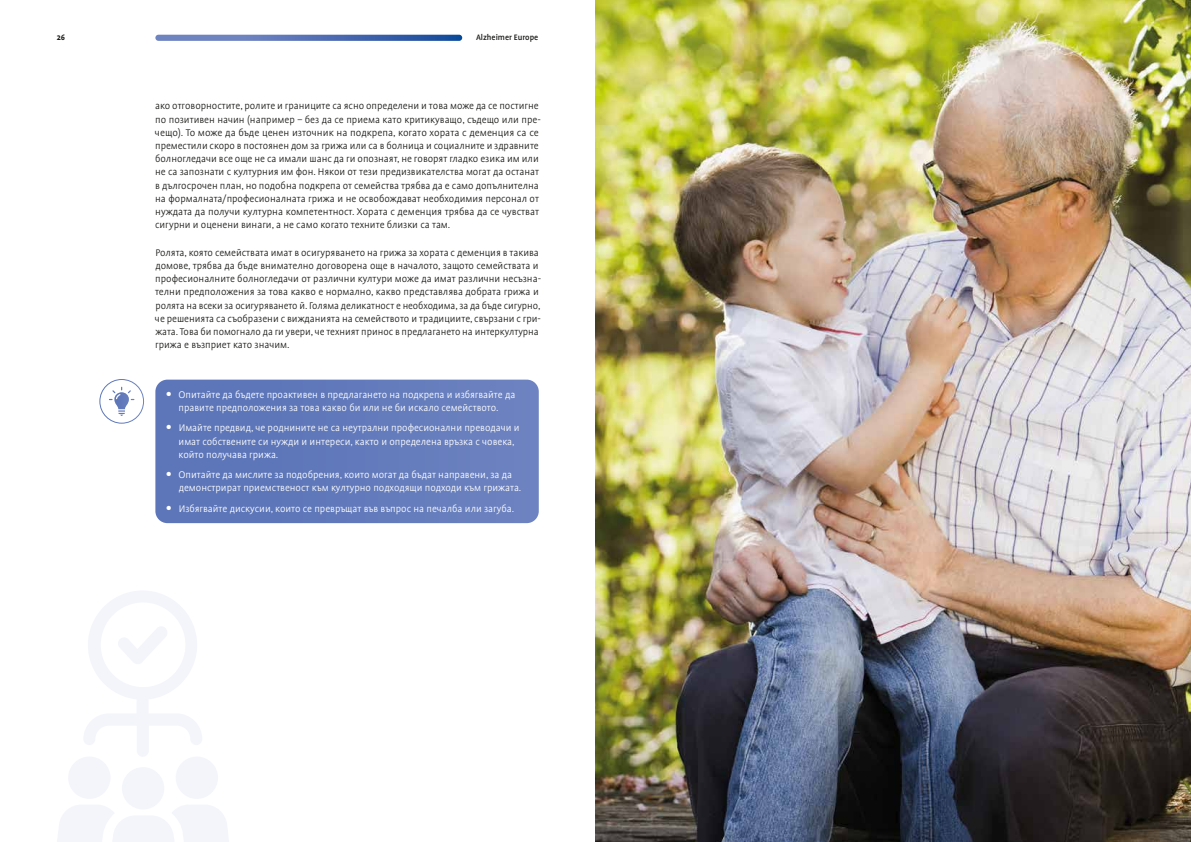
<style>
.page{position:relative;width:1191px;height:842px;background:#fff}
.page>*{position:absolute;margin:0;border:0;box-sizing:border-box;transform-origin:0 0}
.t1{font:300 11px/13.2px "Profile Pro";color:#1d1d1b}
.t2{font:300 11px/13.2px "Profile Pro";color:#fff}
.t3{font:500 9px "Profile Pro";color:#1d1d1b}
.t4{font:700 9px "Profile Pro";color:#1d1d1b}
</style>
<div class="page">
<svg style="left:155px;top:35px;width:307px;height:6px;background:#5271b5"></svg>
<svg style="left:155px;top:380px;width:384px;height:143px;background:#637abb"></svg>
<img style="left:595px;top:0;width:596px;height:842px">
<div style="left:68px;top:756px;width:42px;height:43px;background:#f4f5fb;border-radius:50%"></div>
<div style="left:176px;top:756px;width:42px;height:43px;background:#f4f5fb;border-radius:50%"></div>
<svg style="left:57px;top:805px;width:172px;height:37px"></svg>
<div style="left:122px;top:767px;width:42px;height:42px;background:#f4f5fb;border-radius:50%"></div>
<svg style="left:84px;top:591px;width:118px;height:166px"></svg>
<svg style="left:109px;top:387px;width:25px;height:29px"></svg>
<div style="left:99px;top:379px;width:45px;height:45px;border:1px solid #fff;border-radius:22px"></div>
<svg style="left:167px;top:392px;width:4px;height:4px"></svg>
<svg style="left:167px;top:425px;width:4px;height:5px"></svg>
<svg style="left:167px;top:472px;width:4px;height:4px"></svg>
<svg style="left:167px;top:506px;width:4px;height:4px"></svg>
<p class="t4" style="left:57px;top:32px;width:10px">26</p>
<p class="t3" style="left:476px;top:32px;width:64px">Alzheimer Europe</p>
<p class="t1" style="left:155px;top:100px;width:387px">ако отговорностите, ролите и границите са ясно определени и това може да се постигне по позитивен начин (например – без да се приема като критикуващо, съдещо или пре&shy;чещо). То може да бъде ценен източник на подкрепа, когато хората с деменция са се преместили скоро в постоянен дом за грижа или са в болница и социалните и здравните болногледачи все още не са имали шанс да ги опознаят, не говорят гладко езика им или не са запознати с културния им фон. Някои от тези предизвикателства могат да останат в дългосрочен план, но подобна подкрепа от семейства трябва да е само допълнителна на формалната/професионалната грижа и не освобождават необходимия персонал от нуждата да получи културна компетентност. Хората с деменция трябва да се чувстват сигурни и оценени винаги, а не само когато техните близки са там.</p>
<p class="t1" style="left:155px;top:246px;width:387px">Ролята, която семействата имат в осигуряването на грижа за хората с деменция в такива домове, трябва да бъде внимателно договорена още в началото, защото семействата и професионалните болногледачи от различни култури може да имат различни несъзна&shy;телни предположения за това какво е нормално, какво представлява добрата грижа и ролята на всеки за осигуряването й. Голяма деликатност е необходима, за да бъде сигурно, че решенията са съобразени с вижданията на семейството и традициите, свързани с гри&shy;жата. Това би помогнало да ги увери, че техният принос в предлагането на интеркултурна грижа е възприет като значим.</p>
<p class="t2" style="left:178px;top:388px;width:338px">Опитайте да бъдете проактивен в предлагането на подкрепа и избягвайте да правите предположения за това какво би или не би искало семейството.</p>
<p class="t2" style="left:179px;top:422px;width:342px">Имайте предвид, че роднините не са неутрални професионални преводачи и имат собствените си нужди и интереси, както и определена връзка с човека, който получава грижа.</p>
<p class="t2" style="left:178px;top:469px;width:344px">Опитайте да мислите за подобрения, които могат да бъдат направени, за да демонстрират приемственост към културно подходящи подходи към грижата.</p>
<p class="t2" style="left:179px;top:502px;width:337px">Избягвайте дискусии, които се превръщат във въпрос на печалба или загуба.</p>
</div>
